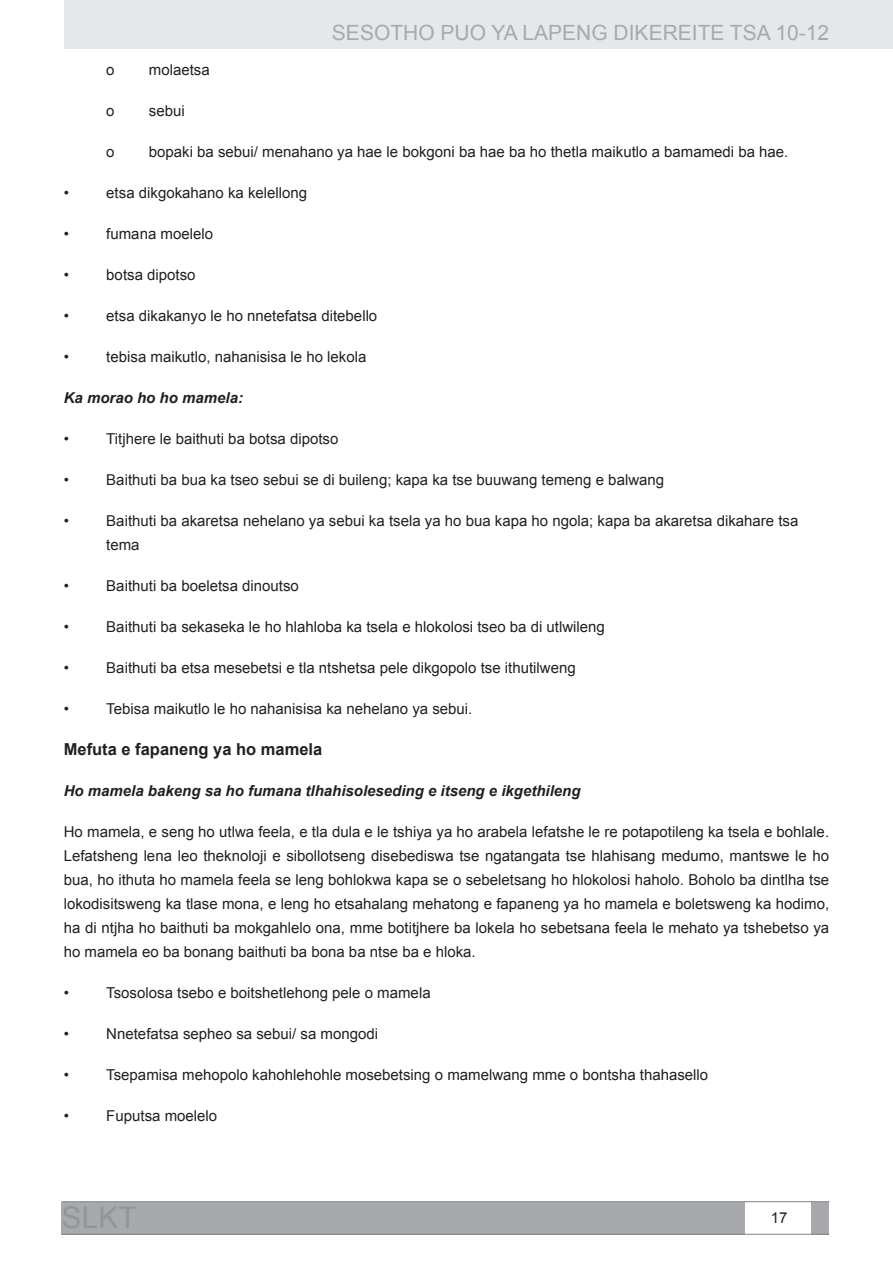
<style>
.page{position:relative;width:893px;height:1263px;background:#fff}
.page>*{position:absolute;margin:0;border:0;box-sizing:border-box;transform-origin:0 0}
.t1{font:30px "Arial";color:#939598}
.t2{font:21px "Arial";color:#a8a9ad}
.t3{font:700 16.5px "Arial";color:#231f20}
.t4{font:15px/24px "Arial";color:#231f20}
.t5{font:italic 700 15px "Arial";color:#231f20}
</style>
<div class="page">
<div style="left:64px;top:0;width:829px;height:49px;background:#e6e7e9"></div>
<div style="left:62px;top:1202px;width:683px;height:32px;background:#a8a9ad"></div>
<div style="left:812px;top:1202px;width:17px;height:32px;background:#a8a9ad"></div>
<hr style="left:62px;top:1234px;width:767px;height:1px;background:#808285">
<hr style="left:62px;top:1201px;width:767px;height:1px;background:#808285">
<h2 class="t2" style="left:332px;top:19px;width:499px">SESOTHO PUO YA LAPENG DIKEREITE TSA 10-12</h2>
<p class="t4" style="left:106px;top:58px;width:10px">o</p>
<p class="t4" style="left:149px;top:58px;width:62px">molaetsa</p>
<p class="t4" style="left:106px;top:99px;width:10px">o</p>
<p class="t4" style="left:149px;top:99px;width:37px">sebui</p>
<p class="t4" style="left:106px;top:140px;width:10px">o</p>
<p class="t4" style="left:149px;top:140px;width:641px">bopaki ba sebui/ menahano ya hae le bokgoni ba hae ba ho thetla maikutlo a bamamedi ba hae.</p>
<p class="t4" style="left:64px;top:181px;width:7px">•</p>
<p class="t4" style="left:106px;top:181px;width:202px">etsa dikgokahano ka kelellong</p>
<p class="t4" style="left:64px;top:222px;width:7px">•</p>
<p class="t4" style="left:106px;top:222px;width:108px">fumana moelelo</p>
<p class="t4" style="left:64px;top:263px;width:7px">•</p>
<p class="t4" style="left:106px;top:263px;width:91px">botsa dipotso</p>
<p class="t4" style="left:64px;top:304px;width:7px">•</p>
<p class="t4" style="left:106px;top:304px;width:272px">etsa dikakanyo le ho nnetefatsa ditebello</p>
<p class="t4" style="left:64px;top:345px;width:7px">•</p>
<p class="t4" style="left:106px;top:345px;width:262px">tebisa maikutlo, nahanisisa le ho lekola</p>
<p class="t5" style="left:64px;top:388px;width:181px">Ka morao ho ho mamela:</p>
<p class="t4" style="left:64px;top:427px;width:7px">•</p>
<p class="t4" style="left:106px;top:427px;width:234px">Titjhere le baithuti ba botsa dipotso</p>
<p class="t4" style="left:64px;top:468px;width:7px">•</p>
<p class="t4" style="left:106px;top:468px;width:559px">Baithuti ba bua ka tseo sebui se di buileng; kapa ka tse buuwang temeng e balwang</p>
<p class="t4" style="left:64px;top:509px;width:7px">•</p>
<p class="t4" style="left:106px;top:509px;width:694px">Baithuti ba akaretsa nehelano ya sebui ka tsela ya ho bua kapa ho ngola; kapa ba akaretsa dikahare tsa tema</p>
<p class="t4" style="left:64px;top:574px;width:7px">•</p>
<p class="t4" style="left:106px;top:574px;width:194px">Baithuti ba boeletsa dinoutso</p>
<p class="t4" style="left:64px;top:615px;width:7px">•</p>
<p class="t4" style="left:106px;top:615px;width:500px">Baithuti ba sekaseka le ho hlahloba ka tsela e hlokolosi tseo ba di utlwileng</p>
<p class="t4" style="left:64px;top:656px;width:7px">•</p>
<p class="t4" style="left:106px;top:656px;width:471px">Baithuti ba etsa mesebetsi e tla ntshetsa pele dikgopolo tse ithutilweng</p>
<p class="t4" style="left:64px;top:697px;width:7px">•</p>
<p class="t4" style="left:106px;top:697px;width:368px">Tebisa maikutlo le ho nahanisisa ka nehelano ya sebui.</p>
<p class="t3" style="left:64px;top:738px;width:260px">Mefuta e fapaneng ya ho mamela</p>
<p class="t5" style="left:64px;top:781px;width:518px">Ho mamela bakeng sa ho fumana tlhahisoleseding e itseng e ikgethileng</p>
<p class="t4" style="left:64px;top:820px;width:767px;text-align:justify">Ho mamela, e seng ho utlwa feela, e tla dula e le tshiya ya ho arabela lefatshe le re potapotileng ka tsela e bohlale.<br>Lefatsheng lena leo theknoloji e sibollotseng disebediswa tse ngatangata tse hlahisang medumo, mantswe le ho bua, ho ithuta ho mamela feela se leng bohlokwa kapa se o sebeletsang ho hlokolosi haholo. Boholo ba dintlha tse lokodisitsweng ka tlase mona, e leng ho etsahalang mehatong e fapaneng ya ho mamela e boletsweng ka hodimo, ha di ntjha ho baithuti ba mokgahlelo ona, mme botitjhere ba lokela ho sebetsana feela le mehato ya tshebetso ya ho mamela eo ba bonang baithuti ba bona ba ntse ba e hloka.</p>
<p class="t4" style="left:64px;top:981px;width:7px">•</p>
<p class="t4" style="left:106px;top:981px;width:326px">Tsosolosa tsebo e boitshetlehong pele o mamela</p>
<p class="t4" style="left:64px;top:1022px;width:7px">•</p>
<p class="t4" style="left:106px;top:1022px;width:273px">Nnetefatsa sepheo sa sebui/ sa mongodi</p>
<p class="t4" style="left:64px;top:1063px;width:7px">•</p>
<p class="t4" style="left:106px;top:1063px;width:603px">Tsepamisa mehopolo kahohlehohle mosebetsing o mamelwang mme o bontsha thahasello</p>
<p class="t4" style="left:64px;top:1104px;width:7px">•</p>
<p class="t4" style="left:106px;top:1104px;width:112px">Fuputsa moelelo</p>
<h1 class="t1" style="left:62px;top:1198px;width:77px">SLKT</h1>
<p class="t4" style="left:771px;top:1206px;width:18px">17</p>
</div>
